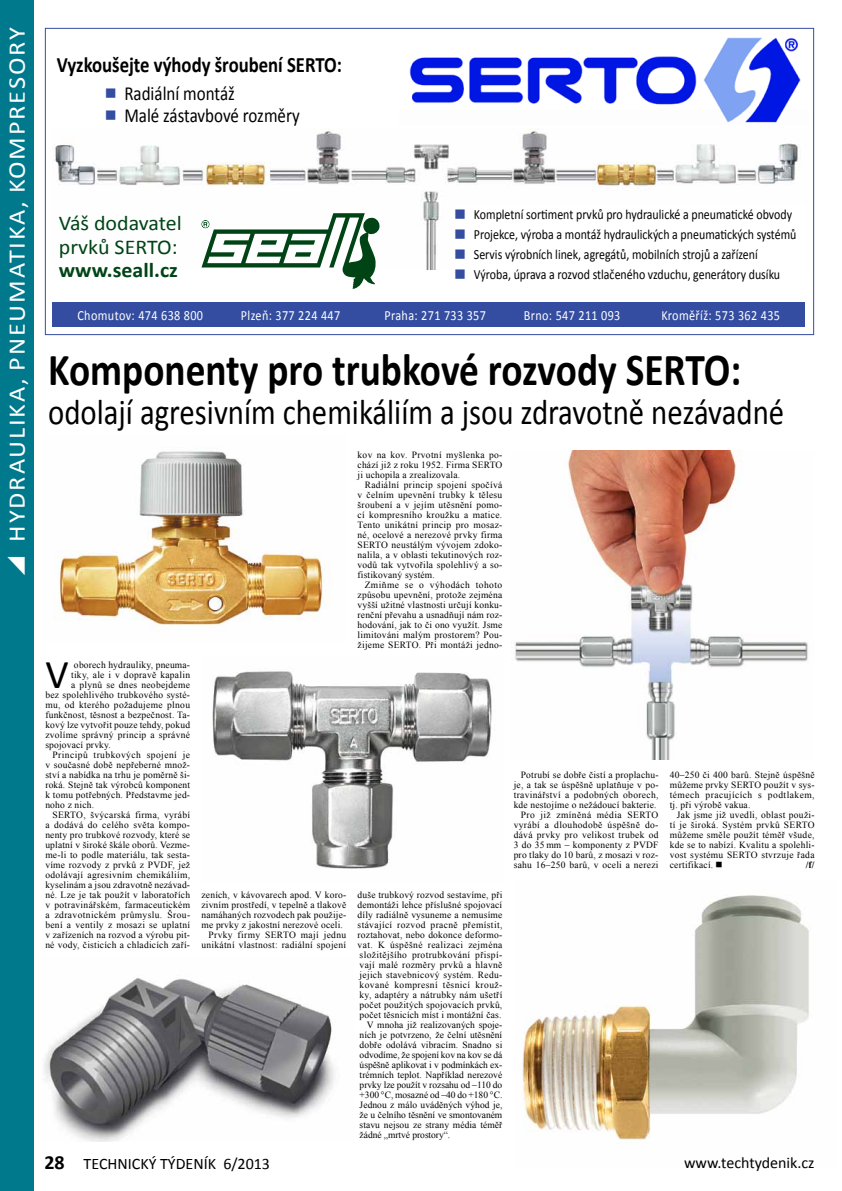
<style>
.page{position:relative;width:842px;height:1191px;background:#fff}
.page>*{position:absolute;margin:0;border:0;box-sizing:border-box;transform-origin:0 0}
.t1{font:700 46px "Calibri";color:#000;scale:.86 1}
.t2{font:41px "Calibri";color:#000}
.t3{font:36px "Calibri";color:#000;scale:.86 1}
.t4{font:24px "Calibri";letter-spacing:.07em;color:#fff;scale:1.1 1}
.t5{font:700 22px "Calibri";color:#000;scale:.85 1}
.t6{font:21.1px/23.6px "Calibri";color:#004416;scale:1.04 1}
.t7{font:700 21.1px "Calibri";color:#004416;scale:1.04 1}
.t8{font:20px "Calibri";color:#000;scale:.85 1}
.t9{font:16px "Calibri";color:#000}
.t10{font:14px "Calibri";color:#000;scale:.85 1}
.t11{font:14px "Calibri";letter-spacing:.03em;color:#fff;scale:.87 1}
.t12{font:9.5px/10px "Times New Roman";letter-spacing:.025em;color:#000;text-align:justify}
.t13{font:9.5px "Times New Roman";letter-spacing:-.005em;color:#000}
.t14{font:9.5px "Times New Roman";letter-spacing:.005em;color:#000}
.t15{font:9.5px "Times New Roman";color:#000}
.t16{font:9.5px "Times New Roman";letter-spacing:.045em;color:#000}
.t17{font:700 9.5px "Times New Roman";color:#000}
.s1{color:#344da1}
.s2{font-weight:700;font-size:20px}
</style>
<div class="page">
<div style="left:0;top:0;width:34px;height:1191px;background:#00798d"></div>
<img style="left:44px;top:978px;width:291px;height:164px">
<img style="left:522px;top:895px;width:288px;height:248px">
<img style="left:54px;top:451px;width:271px;height:181px">
<img style="left:212px;top:671px;width:280px;height:198px">
<img style="left:515px;top:451px;width:293px;height:308px">
<img style="left:55px;top:129px;width:744px;height:140px">
<div style="left:454px;top:204px;width:351px;height:104px;background:#fff"></div>
<div style="left:52px;top:302px;width:753px;height:25px;background:#344da1"></div>
<svg style="left:201px;top:213px;width:179px;height:76px"></svg>
<img style="left:409px;top:37px;width:392px;height:86px">
<h3 class="t4" style="left:2px;top:541px;width:469px;rotate:-90deg">HYDRAULIKA, PNEUMATIKA, KOMPRESORY</h3>
<h3 class="t5" style="left:57px;top:50px;width:337px">Vyzkoušejte výhody šroubení SERTO:</h3>
<h3 class="t8" style="left:105px;top:80px;width:155px"><span class="s1">■</span> Radiální montáž</h3>
<h3 class="t8" style="left:105px;top:102px;width:231px"><span class="s1">■</span> Malé zástavbové rozměry</h3>
<h3 class="t6" style="left:59px;top:211px;width:120px">Váš dodavatel prvků SERTO:</h3>
<h3 class="t7" style="left:59px;top:257px;width:116px">www.seall.cz</h3>
<h3 class="t10" style="left:454px;top:205px;width:399px"><span class="s1">■</span> Kompletní sortiment prvků pro hydraulické a pneumatické obvody</h3>
<h3 class="t10" style="left:454px;top:225px;width:404px"><span class="s1">■</span> Projekce, výroba a montáž hydraulických a pneumatických systémů</h3>
<h3 class="t10" style="left:454px;top:245px;width:358px"><span class="s1">■</span> Servis výrobních linek, agregátů, mobilních strojů a zařízení</h3>
<h3 class="t10" style="left:454px;top:265px;width:385px"><span class="s1">■</span> Výroba, úprava a rozvod stlačeného vzduchu, generátory dusíku</h3>
<h3 class="t11" style="left:77px;top:306px;width:146px">Chomutov: 474 638 800</h3>
<h3 class="t11" style="left:241px;top:306px;width:116px">Plzeň: 377 224 447</h3>
<h3 class="t11" style="left:384px;top:306px;width:118px">Praha: 271 733 357</h3>
<h3 class="t11" style="left:524px;top:306px;width:113px">Brno: 547 211 093</h3>
<h3 class="t11" style="left:661px;top:306px;width:138px">Kroměříž: 573 362 435</h3>
<h1 class="t1" style="left:48px;top:341px;width:807px">Komponenty pro trubkové rozvody SERTO:</h1>
<h3 class="t3" style="left:48px;top:389px;width:857px">odolají agresivním chemikáliím a jsou zdravotně nezávadné</h3>
<h2 class="t2" style="left:45px;top:648px;width:25px">V</h2>
<p class="t12" style="left:74px;top:659px;width:118px">oborech hydrauliky, pneuma-</p>
<p class="t12" style="left:71px;top:669px;width:121px">tiky, ale i v dopravě kapalin</p>
<p class="t12" style="left:71px;top:679px;width:120px">a plynů se dnes neobejdeme</p>
<p class="t12" style="left:45px;top:689px;width:146px">bez spolehlivého trubkového systé-</p>
<p class="t12" style="left:45px;top:699px;width:146px">mu, od kterého požadujeme plnou</p>
<p class="t12" style="left:45px;top:709px;width:146px">funkčnost, těsnost a bezpečnost. Ta-</p>
<p class="t12" style="left:45px;top:719px;width:146px">kový lze vytvořit pouze tehdy, pokud</p>
<p class="t12" style="left:45px;top:729px;width:146px">zvolíme správný princip a správné</p>
<p class="t12" style="left:45px;top:739px;width:67px">spojovací prvky.</p>
<p class="t16" style="left:52px;top:748px;width:139px">Principů trubkových spojení je</p>
<p class="t12" style="left:45px;top:759px;width:146px">v současné době nepřeberné množ-</p>
<p class="t12" style="left:45px;top:769px;width:146px">ství a nabídka na trhu je poměrně ši-</p>
<p class="t12" style="left:45px;top:779px;width:146px">roká. Stejně tak výrobců komponent</p>
<p class="t12" style="left:45px;top:789px;width:146px">k tomu potřebných. Představme jed-</p>
<p class="t12" style="left:45px;top:799px;width:50px">noho z nich.</p>
<p class="t12" style="left:52px;top:809px;width:139px">SERTO, švýcarská firma, vyrábí</p>
<p class="t12" style="left:45px;top:819px;width:146px">a dodává do celého světa kompo-</p>
<p class="t12" style="left:45px;top:829px;width:146px">nenty pro trubkové rozvody, které se</p>
<p class="t12" style="left:45px;top:839px;width:146px">uplatní v široké škále oborů. Vezme-</p>
<p class="t12" style="left:45px;top:849px;width:146px">me-li to podle materiálu, tak sesta-</p>
<p class="t12" style="left:45px;top:859px;width:146px">víme rozvody z prvků z PVDF, jež</p>
<p class="t12" style="left:45px;top:869px;width:146px">odolávají agresivním chemikáliím,</p>
<p class="t12" style="left:45px;top:879px;width:146px">kyselinám a jsou zdravotně nezávad-</p>
<p class="t12" style="left:45px;top:889px;width:146px">né. Lze je tak použít v laboratořích</p>
<p class="t12" style="left:45px;top:899px;width:146px">v potravinářském, farmaceutickém</p>
<p class="t12" style="left:45px;top:910px;width:146px">a zdravotnickém průmyslu. Šrou-</p>
<p class="t12" style="left:45px;top:920px;width:146px">bení a ventily z mosazi se uplatní</p>
<p class="t12" style="left:45px;top:930px;width:146px">v zařízeních na rozvod a výrobu pit-</p>
<p class="t12" style="left:45px;top:940px;width:146px">né vody, čisticích a chladicích zaří-</p>
<p class="t12" style="left:358px;top:450px;width:146px">kov na kov. Prvotní myšlenka po&shy;chází již z roku 1952. Firma SERTO ji uchopila a zrealizovala.</p>
<p class="t12" style="left:358px;top:480px;width:146px;text-indent:7px">Radiální princip spojení spočívá v čelním upevnění trubky k tělesu šroubení a v jejím utěsnění pomo&shy;cí kompresního kroužku a matice.<br>Tento unikátní princip pro mosaz&shy;né, ocelové a nerezové prvky firma SERTO neustálým vývojem zdoko&shy;nalila, a v oblasti tekutinových roz&shy;vodů tak vytvořila spolehlivý a so&shy;fistikovaný systém.</p>
<p class="t12" style="left:358px;top:580px;width:146px;text-indent:7px">Zmiňme se o výhodách tohoto způsobu upevnění, protože zejména vyšší užitné vlastnosti určují konku&shy;renční převahu a usnadňují nám roz&shy;hodování, jak to či ono využít. Jsme limitováni malým prostorem? Pou&shy;žijeme SERTO. Při montáži jedno-</p>
<p class="t12" style="left:201px;top:890px;width:146px">zeních, v kávovarech apod. V koro-</p>
<p class="t12" style="left:201px;top:900px;width:146px">zivním prostředí, v tepelně a tlakově</p>
<p class="t12" style="left:201px;top:910px;width:146px">namáhaných rozvodech pak použije-</p>
<p class="t12" style="left:201px;top:920px;width:143px">me prvky z jakostní nerezové oceli.</p>
<p class="t12" style="left:209px;top:930px;width:139px">Prvky firmy SERTO mají jednu</p>
<p class="t12" style="left:201px;top:940px;width:146px">unikátní vlastnost: radiální spojení</p>
<p class="t12" style="left:358px;top:890px;width:146px">duše trubkový rozvod sestavíme, při</p>
<p class="t12" style="left:358px;top:900px;width:146px">demontáži lehce příslušné spojovací</p>
<p class="t12" style="left:358px;top:910px;width:146px">díly radiálně vysuneme a nemusíme</p>
<p class="t12" style="left:358px;top:920px;width:146px">stávající rozvod pracně přemístit,</p>
<p class="t12" style="left:358px;top:930px;width:146px">roztahovat, nebo dokonce deformo-</p>
<p class="t12" style="left:358px;top:940px;width:146px">vat. K úspěšné realizaci zejména</p>
<p class="t12" style="left:360px;top:950px;width:144px">složitějšího protrubkování přispí-</p>
<p class="t12" style="left:360px;top:960px;width:144px">vají malé rozměry prvků a hlavně</p>
<p class="t12" style="left:360px;top:970px;width:144px">jejich stavebnicový systém. Redu-</p>
<p class="t12" style="left:360px;top:980px;width:144px">kované kompresní těsnicí krouž-</p>
<p class="t12" style="left:360px;top:990px;width:144px">ky, adaptéry a nátrubky nám ušetří</p>
<p class="t12" style="left:360px;top:1000px;width:144px">počet použitých spojovacích prvků,</p>
<p class="t12" style="left:360px;top:1010px;width:143px">počet těsnicích míst i montážní čas.</p>
<p class="t12" style="left:367px;top:1020px;width:137px">V mnoha již realizovaných spoje-</p>
<p class="t12" style="left:360px;top:1030px;width:144px">ních je potvrzeno, že čelní utěsnění</p>
<p class="t12" style="left:360px;top:1040px;width:144px">dobře odolává vibracím. Snadno si</p>
<p class="t13" style="left:360px;top:1048px;width:144px">odvodíme, že spojení kov na kov se dá</p>
<p class="t13" style="left:360px;top:1058px;width:144px">úspěšně aplikovat i v podmínkách ex-</p>
<p class="t14" style="left:360px;top:1068px;width:144px">trémních teplot. Například nerezové</p>
<p class="t13" style="left:360px;top:1078px;width:144px">prvky lze použít v rozsahu od –110 do</p>
<p class="t13" style="left:360px;top:1088px;width:144px">+300 °C, mosazné od –40 do +180 °C.</p>
<p class="t14" style="left:360px;top:1098px;width:144px">Jednou z málo uváděných výhod je,</p>
<p class="t15" style="left:360px;top:1108px;width:144px">že u čelního těsnění ve smontovaném</p>
<p class="t12" style="left:360px;top:1120px;width:144px">stavu nejsou ze strany média téměř</p>
<p class="t13" style="left:360px;top:1128px;width:92px">žádné „mrtvé prostory“.</p>
<p class="t12" style="left:514px;top:770px;width:146px;text-align:right">Potrubí se dobře čistí a proplachu&shy;je, a tak se úspěšně uplatňuje v po&shy;travinářství a podobných oborech, kde nestojíme o nežádoucí bakterie.<br>Pro již zmíněná média SERTO vyrábí a dlouhodobě úspěšně do&shy;dává prvky pro velikost trubek od<br>3 do 35 mm – komponenty z PVDF pro tlaky do 10 barů, z mosazi v roz&shy;sahu 16–250 barů, v oceli a nerezi</p>
<p class="t12" style="left:670px;top:770px;width:146px">40–250 či 400 barů. Stejně úspěšně můžeme prvky SERTO použít v sys&shy;témech pracujících s podtlakem, tj. při výrobě vakua.</p>
<p class="t12" style="left:670px;top:810px;width:146px;text-indent:7px">Jak jsme již uvedli, oblast použi&shy;tí je široká. Systém prvků SERTO můžeme směle použít téměř všude, kde se to nabízí. Kvalitu a spolehli&shy;vost systému SERTO stvrzuje řada certifikací. ■</p>
<p class="t17" style="left:806px;top:858px;width:10px">/f/</p>
<h3 class="t9" style="left:44px;top:1153px;width:227px"><span class="s2">28</span> TECHNICKÝ TÝDENÍK 6/2013</h3>
<h3 class="t9" style="left:684px;top:1152px;width:132px">www.techtydenik.cz</h3>
</div>
